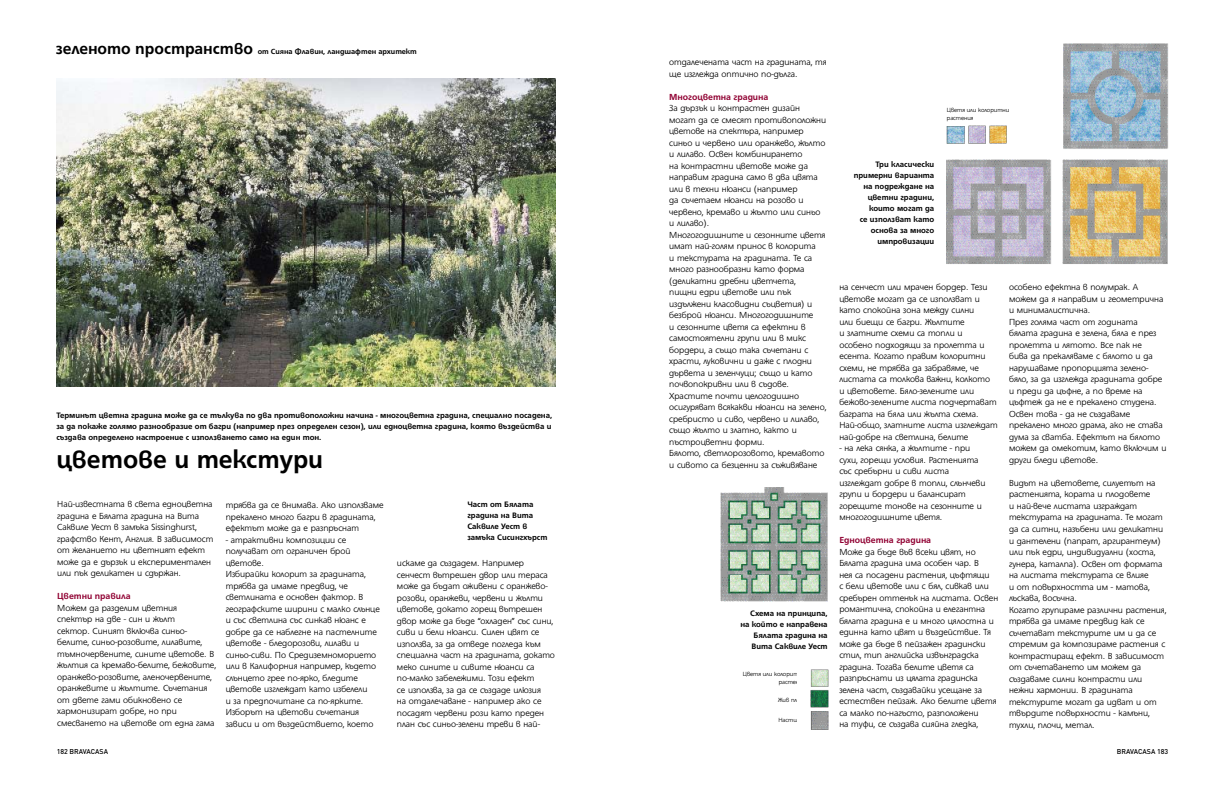
<style>
.page{position:relative;width:1225px;height:794px;background:#fff}
.page>*{position:absolute;margin:0;border:0;box-sizing:border-box;transform-origin:0 0}
.t1{font:700 27px "HS Grotesk Bg";color:#000}
.t2{font:300 9.5px/11.5px "HS Grotesk Bg";color:#000}
.t3{font:700 9.5px "HS Grotesk Bg";color:#900032}
.t4{font:700 8.5px/11px "HS Grotesk Bg";color:#000;text-align:right}
.t5{font:700 8px "HS Grotesk Bg";color:#000}
.t6{font:500 7px "DIN";color:#000}
.t7{font:300 6.5px/8px "HS Grotesk Bg";color:#000}
.s1{font-size:17px}
</style>
<div class="page">
<img style="left:57px;top:79px;width:499px;height:307px">
<img style="left:720px;top:488px;width:108px;height:114px">
<img style="left:947px;top:125px;width:60px;height:19px">
<img style="left:810px;top:669px;width:19px;height:60px">
<img style="left:1062px;top:159px;width:106px;height:105px">
<img style="left:1063px;top:43px;width:105px;height:106px">
<img style="left:946px;top:159px;width:105px;height:105px">
<p class="t5" style="left:56px;top:46px;width:362px"><span class="s1">зеленото пространство</span> oт Сияна Флавин, ландшафтен архитект</p>
<p class="t4" style="left:56px;top:409px;width:497px;text-align:justify">Терминът цветна градина може да се тълкува по два противоположни начина - многоцветна градина, специално посадена, за да покаже голямо разнообразие от багри (например през определен сезон), или едноцветна градина, която въздейства и създава определено настроение с използването само на един тон.</p>
<h1 class="t1" style="left:56px;top:444px;width:268px">цветове и текстури</h1>
<p class="t2" style="left:57px;top:498px;width:158px">Най-известната в света едноцветна градина е Бялата градина на Вита Саквиле Уест в замъка Sissinghurst, графство Кент, Англия. В зависимост от желанието ни цветният ефект може да е дързък и експериментален или пък деликатен и сдържан.</p>
<p class="t3" style="left:57px;top:591px;width:75px">Цветни правила</p>
<p class="t2" style="left:57px;top:602px;width:160px">Можем да разделим цветния<br>спектър на две - син и жълт<br>сектор. Синият включва синьо&shy;белите, синьо-розовите, лилавите, тъмночервените, сините цветове. В жълтия са кремаво-белите, бежовите, оранжево-розовите, аленочервените, оранжевите и жълтите. Съчетания от двете гами обикновено се хармонизират добре, но при смесването на цветове от една гама</p>
<p class="t2" style="left:226px;top:499px;width:159px">трябва да се внимава. Ако използваме прекалено много багри в градината, ефектът може да е разпръснат</p>
<p class="t2" style="left:226px;top:533px;width:155px">- атрактивни композиции се получават от ограничен брой цветове.<br>Избирайки колорит за градината, трябва да имаме предвид, че светлината е основен фактор. В географските ширини с малко слънце и със светлина със синкав нюанс е добре да се наблегне на пастелните цветове - бледорозови, лилави и синьо-сиви. По Средиземноморието или в Калифорния например, където слънцето грее по-ярко, бледите цветове изглеждат като избелели<br>и за предпочитане са по-ярките.<br>Изборът на цветови съчетания зависи и от въздействието, което</p>
<p class="t4" style="left:467px;top:499px;width:82px;text-align:left">Част от Бялата градина на Вита<br>Саквиле Уест в замъка Сисингхърст</p>
<p class="t2" style="left:397px;top:557px;width:159px">искаме да създадем. Например сенчест вътрешен двор или тераса може да бъдат оживени с оранжево&shy;розови, оранжеви, червени и жълти цветове, докато горещ вътрешен двор може да бъде “охладен” със сини, сиви и бели нюанси. Силен цвят се използва, за да отведе погледа към специална част на градината, докато меко сините и сивите нюанси са по-малко забележими. Този ефект<br>се използва, за да се създаде илюзия<br>на отдалечаване - например ако се посадят червени рози като преден план със синьо-зелени треви в най-</p>
<p class="t2" style="left:669px;top:56px;width:159px">отдалечената част на градината, тя ще изглежда оптично по-дълга.</p>
<p class="t3" style="left:669px;top:91px;width:101px">Многоцветна градина</p>
<p class="t2" style="left:669px;top:102px;width:159px">За дързък и контрастен дизайн могат да се смесят противоположни цветове на спектъра, например синьо и червено или оранжево, жълто и лилаво. Освен комбинирането<br>на контрастни цветове може да направим градина само в два цвята или в техни нюанси (например<br>да съчетаем нюанси на розово и червено, кремаво и жълто или синьо и лилаво).<br>Многогодишните и сезонните цветя имат най-голям принос в колорита<br>и текстурата на градината. Те са много разнообразни като форма (деликатни дребни цветчета,<br>пищни едри цветове или пък издължени класовидни съцветия) и безброй нюанси. Многогодишните<br>и сезонните цветя са ефектни в самостоятелни групи или в микс бордери, а също така съчетани с храсти, луковични и даже с плодни дървета и зеленчуци; също и като почвопокривни или в съдове.<br>Храстите почти целогодишно осигуряват всякакви нюанси на зелено, сребристо и сиво, червено и лилаво, също жълто и златно, както и пъстроцветни форми.<br>Бялото, светлорозовото, кремавото и сивото са безценни за съживяване</p>
<p class="t4" style="left:740px;top:608px;width:89px">Схема на принципа, на който е направена<br>Бялата градина на<br>Вита Саквиле Уест</p>
<p class="t7" style="left:743px;top:669px;width:64px;text-align:right">Цветя или колоритни растения</p>
<p class="t7" style="left:778px;top:695px;width:29px">Жив плет</p>
<p class="t7" style="left:778px;top:715px;width:28px">Настилка</p>
<p class="t7" style="left:947px;top:106px;width:64px">Цветя или колоритни растения</p>
<p class="t4" style="left:853px;top:158px;width:82px">Три класически примерни варианта на подреждане на цветни градини, които могат да<br>се използват като основа за много импровизации</p>
<p class="t2" style="left:839px;top:281px;width:160px">на сенчест или мрачен бордер. Тези цветове могат да се използват и като спокойна зона между силни<br>или биещи се багри. Жълтите<br>и златните схеми са топли и особено подходящи за пролетта и есента. Когато правим колоритни схеми, не трябва да забравяме, че листата са толкова важни, колкото<br>и цветовете. Бяло-зелените или бежово-зелените листа подчертават баграта на бяла или жълта схема.<br>Най-общо, златните листа изглеждат най-добре на светлина, белите</p>
<p class="t2" style="left:839px;top:442px;width:148px">- на лека сянка, а жълтите - при сухи, горещи условия. Растенията със сребърни и сиви листа изглеждат добре в топли, слънчеви групи и бордери и балансират горещите тонове на сезонните и многогодишните цветя.</p>
<p class="t3" style="left:839px;top:535px;width:93px">Едноцветна градина</p>
<p class="t2" style="left:839px;top:546px;width:160px">Може да бъде във всеки цвят, но Бялата градина има особен чар. В<br>нея са посадени растения, цъфтящи<br>с бели цветове или с бял, сивкав или сребърен оттенък на листата. Освен романтична, спокойна и елегантна бялата градина е и много цялостна и единна като цвят и въздействие. Тя може да бъде в пейзажен градински стил, тип английска извънградска градина. Тогава белите цветя са разпръснати из цялата градинска зелена част, създавайки усещане за естествен пейзаж. Ако белите цветя са малко по-нагъсто, разположени<br>на туфи, се създава сияйна гледка,</p>
<p class="t2" style="left:1009px;top:281px;width:159px">особено ефектна в полумрак. А можем да я направим и геометрична и минималистична.<br>През голяма част от годината бялата градина е зелена, бяла е през пролетта и лятото. Все пак не<br>бива да прекаляваме с бялото и да нарушаваме пропорцията зелено&shy;бяло, за да изглежда градината добре и преди да цъфне, а по време на цъфтеж да не е прекалено студена.<br>Освен това - да не създаваме прекалено много драма, ако не става дума за сватба. Ефектът на бялото можем да омекотим, като включим и други бледи цветове.</p>
<p class="t2" style="left:1009px;top:477px;width:159px">Видът на цветовете, силуетът на растенията, кората и плодовете<br>и най-вече листата изграждат текстурата на градината. Те могат да са ситни, назъбени или деликатни и дантелени (папрат, аргирантеум) или пък едри, индивидуални (хоста, гунера, каталпа). Освен от формата на листата текстурата се влияе<br>и от повърхността им - матова, лъскава, восъчна.<br>Когато групираме различни растения, трябва да имаме предвид как се съчетават текстурите им и да се стремим да композираме растения с контрастиращ ефект. В зависимост от съчетаването им можем да създаваме силни контрасти или нежни хармонии. В градината текстурите могат да идват и от твърдите повърхности - камъни, тухли, плочи, метал.</p>
<p class="t6" style="left:57px;top:747px;width:53px">182 BRAVACASA</p>
<p class="t6" style="left:1116px;top:747px;width:53px">BRAVACASA 183</p>
</div>
